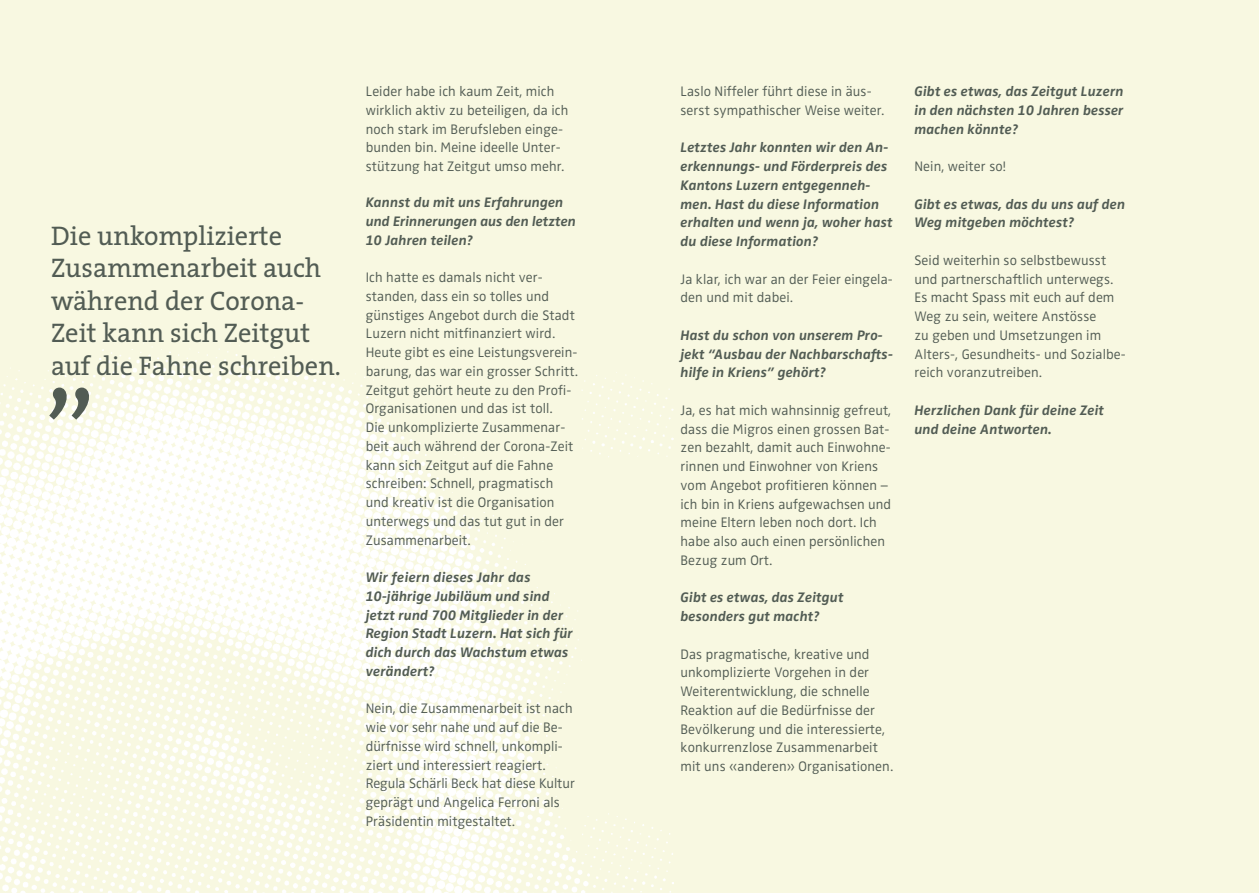
<style>
.page{position:relative;width:1259px;height:893px;background:#f8f8e1}
.page>*{position:absolute;margin:0;border:0;box-sizing:border-box;transform-origin:0 0}
.t1{font:120px "The Serif";color:#525c54}
.t2{font:27px/32.4px "The Serif";color:#525c54}
.t3{font:300 14.25px/18.8px "Zwo Pro";letter-spacing:.01em;color:#525c54}
.t4{font:italic 700 14.25px/18.8px "Zwo Pro";letter-spacing:.01em;color:#525c54}
</style>
<div class="page">
<img style="left:0;top:323px;width:673px;height:570px">
<h2 class="t2" style="left:51px;top:219px;width:291px">Die unkomplizierte<br>Zusammenarbeit auch während der Corona-<br>Zeit kann sich Zeitgut auf die Fahne schreiben.</h2>
<h1 class="t1" style="left:45px;top:261px;width:52px">„</h1>
<p class="t3" style="left:366px;top:82px;width:204px">Leider habe ich kaum Zeit, mich wirklich aktiv zu beteiligen, da ich noch stark im Berufsleben einge&shy;bunden bin. Meine ideelle Unter&shy;stützung hat Zeitgut umso mehr.</p>
<p class="t4" style="left:366px;top:193px;width:212px">Kannst du mit uns Erfahrungen und Erinnerungen aus den letzten<br>10 Jahren teilen?</p>
<p class="t3" style="left:366px;top:268px;width:214px">Ich hatte es damals nicht ver&shy;standen, dass ein so tolles und günstiges Angebot durch die Stadt<br>Luzern nicht mitfinanziert wird.<br>Heute gibt es eine Leistungsverein&shy;barung, das war ein grosser Schritt.<br>Zeitgut gehört heute zu den Profi-<br>Organisationen und das ist toll.<br>Die unkomplizierte Zusammenar&shy;beit auch während der Corona-Zeit kann sich Zeitgut auf die Fahne schreiben: Schnell, pragmatisch und kreativ ist die Organisation unterwegs und das tut gut in der<br>Zusammenarbeit.</p>
<p class="t4" style="left:366px;top:568px;width:208px">Wir feiern dieses Jahr das<br>10-jährige Jubiläum und sind jetzt rund 700 Mitglieder in der<br>Region Stadt Luzern. Hat sich für dich durch das Wachstum etwas verändert?</p>
<p class="t3" style="left:366px;top:699px;width:211px">Nein, die Zusammenarbeit ist nach wie vor sehr nahe und auf die Be&shy;dürfnisse wird schnell, unkompli&shy;ziert und interessiert reagiert.<br>Regula Schärli Beck hat diese Kultur geprägt und Angelica Ferroni als Präsidentin mitgestaltet.</p>
<p class="t3" style="left:680px;top:82px;width:205px">Laslo Niffeler führt diese in äus&shy;serst sympathischer Weise weiter.</p>
<p class="t4" style="left:680px;top:139px;width:214px">Letztes Jahr konnten wir den An&shy;erkennungs- und Förderpreis des<br>Kantons Luzern entgegenneh&shy;men. Hast du diese Information erhalten und wenn ja, woher hast du diese Information?</p>
<p class="t3" style="left:680px;top:270px;width:214px">Ja klar, ich war an der Feier eingela&shy;den und mit dabei.</p>
<p class="t4" style="left:680px;top:326px;width:214px">Hast du schon von unserem Pro&shy;jekt “Ausbau der Nachbarschafts&shy;hilfe in Kriens” gehört?</p>
<p class="t3" style="left:680px;top:401px;width:212px">Ja, es hat mich wahnsinnig gefreut, dass die Migros einen grossen Bat&shy;zen bezahlt, damit auch Einwohne&shy;rinnen und Einwohner von Kriens vom Angebot profitieren können – ich bin in Kriens aufgewachsen und meine Eltern leben noch dort. Ich habe also auch einen persönlichen<br>Bezug zum Ort.</p>
<p class="t4" style="left:680px;top:589px;width:164px">Gibt es etwas, das Zeitgut besonders gut macht?</p>
<p class="t3" style="left:680px;top:645px;width:214px">Das pragmatische, kreative und unkomplizierte Vorgehen in der Weiterentwicklung, die schnelle Reaktion auf die Bedürfnisse der Bevölkerung und die interessierte, konkurrenzlose Zusammenarbeit mit uns «anderen» Organisationen.</p>
<p class="t4" style="left:914px;top:82px;width:211px;text-align:justify">Gibt es etwas, das Zeitgut Luzern in den nächsten 10 Jahren besser machen könnte?</p>
<p class="t3" style="left:914px;top:157px;width:93px">Nein, weiter so!</p>
<p class="t4" style="left:914px;top:195px;width:212px">Gibt es etwas, das du uns auf den<br>Weg mitgeben möchtest?</p>
<p class="t3" style="left:914px;top:251px;width:213px">Seid weiterhin so selbstbewusst und partnerschaftlich unterwegs.<br>Es macht Spass mit euch auf dem<br>Weg zu sein, weitere Anstösse<br>zu geben und Umsetzungen im<br>Alters-, Gesundheits- und Sozialbe&shy;reich voranzutreiben.</p>
<p class="t4" style="left:914px;top:401px;width:191px">Herzlichen Dank für deine Zeit und deine Antworten.</p>
</div>
